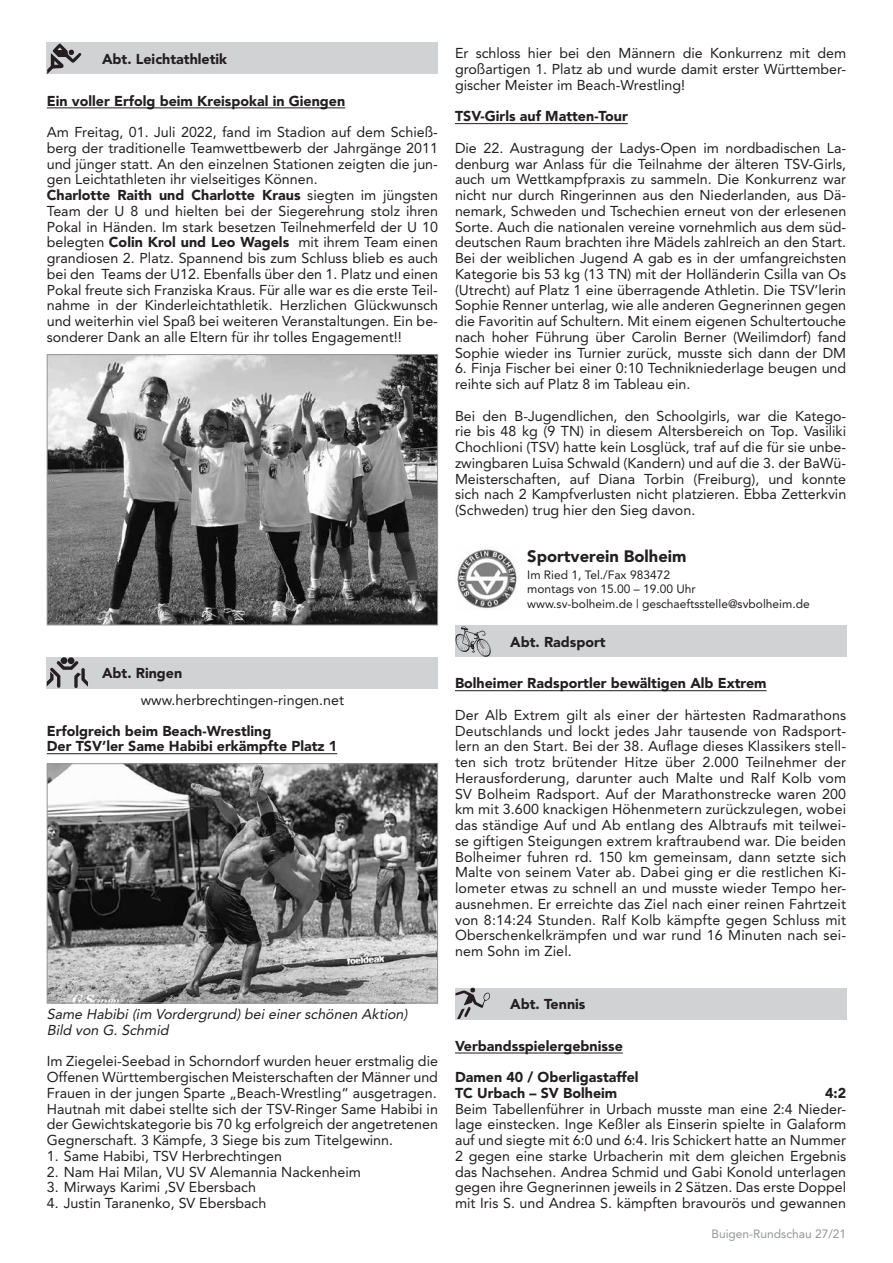
<style>
.page{position:relative;width:893px;height:1263px;background:#fff}
.page>*{position:absolute;margin:0;border:0;box-sizing:border-box;transform-origin:0 0}
.t1{font:900 16.5px "Avenir";color:#231f20}
.t2{font:14.25px/15.8px "Avenir";color:#231f20;text-align:justify}
.t3{font:900 14.25px/15.8px "Avenir";color:#231f20}
.t4{font:italic 14.25px/15.8px "Avenir";color:#231f20}
.t5{font:12px/14.2px "Avenir";color:#231f20}
.t6{font:12px "Avenir";color:#939598}
.s1{font-weight:900}
</style>
<div class="page">
<hr style="left:47px;top:108px;width:298px;height:1px;background:#231f20">
<hr style="left:47px;top:753px;width:290px;height:1px;background:#231f20">
<hr style="left:455px;top:123px;width:173px;height:1px;background:#231f20">
<hr style="left:455px;top:690px;width:312px;height:1px;background:#231f20">
<hr style="left:455px;top:1053px;width:168px;height:1px;background:#231f20">
<div style="left:47px;top:43px;width:391px;height:31px;background:#d1d2d4"></div>
<svg style="left:47px;top:44px;width:34px;height:30px"></svg>
<img style="left:49px;top:356px;width:387px;height:267px">
<div style="left:47px;top:354px;width:391px;height:271px;border:1px solid #939598"></div>
<img style="left:49px;top:765px;width:387px;height:236px">
<div style="left:47px;top:763px;width:391px;height:240px;border:1px solid #939598"></div>
<div style="left:47px;top:657px;width:391px;height:32px;background:#d1d2d4"></div>
<div style="left:61px;top:657px;width:6px;height:7px;background:#231f20;border-radius:50%"></div>
<div style="left:68px;top:657px;width:6px;height:7px;background:#231f20;border-radius:50%"></div>
<svg style="left:47px;top:661px;width:41px;height:27px"></svg>
<img style="left:457px;top:549px;width:60px;height:60px">
<div style="left:455px;top:625px;width:391px;height:32px;background:#d1d2d4"></div>
<svg style="left:455px;top:626px;width:36px;height:31px"></svg>
<div style="left:455px;top:988px;width:391px;height:31px;background:#d1d2d4"></div>
<svg style="left:455px;top:988px;width:35px;height:31px"></svg>
<p class="t3" style="left:102px;top:51px;width:127px">Abt. Leichtathletik</p>
<p class="t3" style="left:47px;top:93px;width:300px">Ein voller Erfolg beim Kreispokal in Giengen</p>
<p class="t2" style="left:47px;top:124px;width:393px;text-align:left">Am Freitag, 01. Juli 2022, fand im Stadion auf dem Schieß&shy;berg der traditionelle Teamwettbewerb der Jahrgänge 2011 und jünger statt. An den einzelnen Stationen zeigten die jun&shy;gen Leichtathleten ihr vielseitiges Können.<br><span class="s1">Charlotte Raith und Charlotte Kraus</span> siegten im jüngsten Team der U 8 und hielten bei der Siegerehrung stolz ihren Pokal in Händen. Im stark besetzen Teilnehmerfeld der U 10 belegten <span class="s1">Colin Krol und Leo Wagels</span> mit ihrem Team einen grandiosen 2. Platz. Spannend bis zum Schluss blieb es auch bei den Teams der U12. Ebenfalls über den 1. Platz und einen Pokal freute sich Franziska Kraus. Für alle war es die erste Teil&shy;nahme in der Kinderleichtathletik. Herzlichen Glückwunsch und weiterhin viel Spaß bei weiteren Veranstaltungen. Ein be&shy;sonderer Dank an alle Eltern für ihr tolles Engagement!!</p>
<p class="t3" style="left:102px;top:665px;width:82px">Abt. Ringen</p>
<p class="t2" style="left:141px;top:692px;width:205px">www.herbrechtingen-ringen.net</p>
<p class="t3" style="left:47px;top:723px;width:292px">Erfolgreich beim Beach-Wrestling<br>Der TSV’ler Same Habibi erkämpfte Platz 1</p>
<p class="t4" style="left:47px;top:1006px;width:365px">Same Habibi (im Vordergrund) bei einer schönen Aktion)<br>Bild von G. Schmid</p>
<p class="t2" style="left:47px;top:1053px;width:393px">Im Ziegelei-Seebad in Schorndorf wurden heuer erstmalig die Offenen Württembergischen Meisterschaften der Männer und Frauen in der jungen Sparte „Beach-Wrestling“ ausgetragen.<br>Hautnah mit dabei stellte sich der TSV-Ringer Same Habibi in der Gewichtskategorie bis 70 kg erfolgreich der angetretenen Gegnerschaft. 3 Kämpfe, 3 Siege bis zum Titelgewinn.</p>
<p class="t2" style="left:47px;top:1148px;width:237px">1. Same Habibi, TSV Herbrechtingen</p>
<p class="t2" style="left:47px;top:1164px;width:316px">2. Nam Hai Milan, VU SV Alemannia Nackenheim</p>
<p class="t2" style="left:47px;top:1179px;width:211px">3. Mirways Karimi ,SV Ebersbach</p>
<p class="t2" style="left:47px;top:1195px;width:221px">4. Justin Taranenko, SV Ebersbach</p>
<p class="t2" style="left:455px;top:45px;width:393px">Er schloss hier bei den Männern die Konkurrenz mit dem großartigen 1. Platz ab und wurde damit erster Württember&shy;gischer Meister im Beach-Wrestling!</p>
<p class="t3" style="left:455px;top:108px;width:174px">TSV-Girls auf Matten-Tour</p>
<p class="t2" style="left:455px;top:140px;width:393px">Die 22. Austragung der Ladys-Open im nordbadischen La&shy;denburg war Anlass für die Teilnahme der älteren TSV-Girls, auch um Wettkampfpraxis zu sammeln. Die Konkurrenz war nicht nur durch Ringerinnen aus den Niederlanden, aus Dä&shy;nemark, Schweden und Tschechien erneut von der erlesenen Sorte. Auch die nationalen vereine vornehmlich aus dem süd&shy;deutschen Raum brachten ihre Mädels zahlreich an den Start.<br>Bei der weiblichen Jugend A gab es in der umfangreichsten Kategorie bis 53 kg (13 TN) mit der Holländerin Csilla van Os (Utrecht) auf Platz 1 eine überragende Athletin. Die TSV’lerin Sophie Renner unterlag, wie alle anderen Gegnerinnen gegen die Favoritin auf Schultern. Mit einem eigenen Schultertouche nach hoher Führung über Carolin Berner (Weilimdorf) fand Sophie wieder ins Turnier zurück, musste sich dann der DM</p>
<p class="t2" style="left:455px;top:360px;width:393px">6. Finja Fischer bei einer 0:10 Technikniederlage beugen und reihte sich auf Platz 8 im Tableau ein.</p>
<p class="t2" style="left:455px;top:408px;width:393px">Bei den B-Jugendlichen, den Schoolgirls, war die Katego&shy;rie bis 48 kg (9 TN) in diesem Altersbereich on Top. Vasiliki Chochlioni (TSV) hatte kein Losglück, traf auf die für sie unbe&shy;zwingbaren Luisa Schwald (Kandern) und auf die 3. der BaWü-Meisterschaften, auf Diana Torbin (Freiburg), und konnte sich nach 2 Kampfverlusten nicht platzieren. Ebba Zetterkvin (Schweden) trug hier den Sieg davon.</p>
<p class="t1" style="left:527px;top:546px;width:161px">Sportverein Bolheim</p>
<p class="t5" style="left:527px;top:568px;width:284px">Im Ried 1, Tel./Fax 983472<br>montags von 15.00 – 19.00 Uhr<br>www.sv-bolheim.de | geschaeftsstelle@svbolheim.de</p>
<p class="t3" style="left:510px;top:634px;width:97px">Abt. Radsport</p>
<p class="t3" style="left:455px;top:675px;width:313px">Bolheimer Radsportler bewältigen Alb Extrem</p>
<p class="t2" style="left:455px;top:707px;width:393px">Der Alb Extrem gilt als einer der härtesten Radmarathons Deutschlands und lockt jedes Jahr tausende von Radsport&shy;lern an den Start. Bei der 38. Auflage dieses Klassikers stell&shy;ten sich trotz brütender Hitze über 2.000 Teilnehmer der Herausforderung, darunter auch Malte und Ralf Kolb vom SV Bolheim Radsport. Auf der Marathonstrecke waren 200 km mit 3.600 knackigen Höhenmetern zurückzulegen, wobei das ständige Auf und Ab entlang des Albtraufs mit teilwei&shy;se giftigen Steigungen extrem kraftraubend war. Die beiden Bolheimer fuhren rd. 150 km gemeinsam, dann setzte sich Malte von seinem Vater ab. Dabei ging er die restlichen Ki&shy;lometer etwas zu schnell an und musste wieder Tempo her&shy;ausnehmen. Er erreichte das Ziel nach einer reinen Fahrtzeit von 8:14:24 Stunden. Ralf Kolb kämpfte gegen Schluss mit Oberschenkelkrämpfen und war rund 16 Minuten nach sei&shy;nem Sohn im Ziel.</p>
<p class="t3" style="left:510px;top:996px;width:77px">Abt. Tennis</p>
<p class="t3" style="left:455px;top:1037px;width:169px">Verbandsspielergebnisse</p>
<p class="t3" style="left:455px;top:1069px;width:185px">Damen 40 / Oberligastaffel<br>TC Urbach – SV Bolheim</p>
<p class="t3" style="left:825px;top:1085px;width:23px">4:2</p>
<p class="t2" style="left:455px;top:1101px;width:393px">Beim Tabellenführer in Urbach musste man eine 2:4 Nieder&shy;lage einstecken. Inge Keßler als Einserin spielte in Galaform auf und siegte mit 6:0 und 6:4. Iris Schickert hatte an Nummer 2 gegen eine starke Urbacherin mit dem gleichen Ergebnis das Nachsehen. Andrea Schmid und Gabi Konold unterlagen gegen ihre Gegnerinnen jeweils in 2 Sätzen. Das erste Doppel mit Iris S. und Andrea S. kämpften bravourös und gewannen</p>
<p class="t6" style="left:711px;top:1227px;width:136px">Buigen-Rundschau 27/21</p>
</div>
